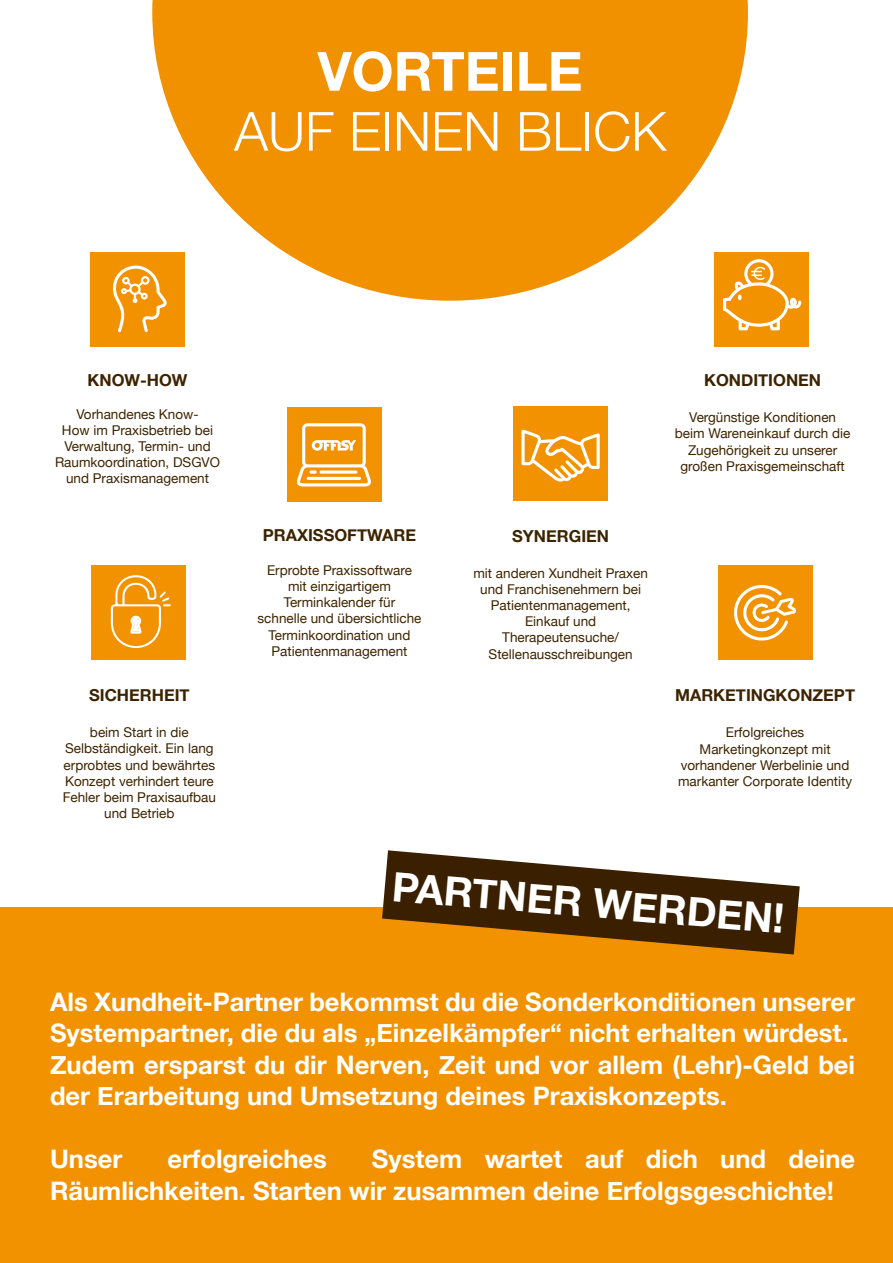
<style>
.page{position:relative;width:893px;height:1263px;background:#fff}
.page>*{position:absolute;margin:0;border:0;box-sizing:border-box;transform-origin:0 0}
.t1{font:300 54px "Helvetica Neue";color:#fff}
.t2{font:700 54px "Helvetica Neue";color:#fff}
.t3{font:700 40.5px "Helvetica Neue";color:#fff}
.t4{font:700 25.5px/31.5px "Helvetica Neue";color:#fff}
.t5{font:700 16.5px "Helvetica Neue";color:#3d2400}
.t6{font:13.5px/16.2px "Helvetica Neue";color:#3d2400;text-align:center}
</style>
<div class="page">
<div style="left:0;top:907px;width:893px;height:356px;background:#f39200"></div>
<svg style="left:152px;top:0;width:596px;height:301px;fill:#f29100"></svg>
<div style="left:514px;top:406px;width:94px;height:94px;background:#f39200"></div>
<svg style="left:521px;top:430px;width:79px;height:52px"></svg>
<div style="left:718px;top:566px;width:94px;height:94px;background:#f39200"></div>
<svg style="left:734px;top:585px;width:62px;height:55px"></svg>
<div style="left:287px;top:407px;width:94px;height:94px;background:#f39200"></div>
<svg style="left:296px;top:423px;width:75px;height:63px"></svg>
<div style="left:91px;top:253px;width:94px;height:94px;background:#f39200"></div>
<svg style="left:112px;top:266px;width:55px;height:66px"></svg>
<div style="left:714px;top:253px;width:94px;height:94px;background:#f39200"></div>
<svg style="left:723px;top:259px;width:78px;height:71px"></svg>
<div style="left:92px;top:566px;width:94px;height:94px;background:#f39200"></div>
<svg style="left:111px;top:575px;width:60px;height:73px"></svg>
<svg style="left:382px;top:850px;width:418px;height:104px"></svg>
<h1 class="t2" style="left:318px;top:29px;width:266px">VORTEILE</h1>
<h1 class="t1" style="left:234px;top:88px;width:434px">AUF EINEN BLICK</h1>
<p class="t5" style="left:88px;top:367px;width:101px">KNOW-HOW</p>
<p class="t6" style="left:55px;top:406px;width:167px">Vorhandenes Know-<br>How im Praxisbetrieb bei<br>Verwaltung, Termin- und<br>Raumkoordination, DSGVO und Praxismanagement</p>
<p class="t5" style="left:89px;top:682px;width:102px">SICHERHEIT</p>
<p class="t6" style="left:63px;top:725px;width:155px">beim Start in die<br>Selbständigkeit. Ein lang erprobtes und bewährtes<br>Konzept verhindert teure<br>Fehler beim Praxisaufbau und Betrieb</p>
<p class="t5" style="left:263px;top:522px;width:155px">PRAXISSOFTWARE</p>
<p class="t6" style="left:257px;top:563px;width:166px">Erprobte Praxissoftware mit einzigartigem<br>Terminkalender für schnelle und übersichtliche<br>Terminkoordination und<br>Patientenmanagement</p>
<p class="t5" style="left:512px;top:523px;width:98px">SYNERGIEN</p>
<p class="t6" style="left:473px;top:565px;width:176px">mit anderen Xundheit Praxen und Franchisenehmern bei<br>Patientenmanagement,<br>Einkauf und<br>Therapeutensuche/<br>Stellenausschreibungen</p>
<p class="t5" style="left:704px;top:367px;width:119px">KONDITIONEN</p>
<p class="t6" style="left:675px;top:410px;width:177px">Vergünstige Konditionen beim Wareneinkauf durch die<br>Zugehörigkeit zu unserer großen Praxisgemeinschaft</p>
<p class="t5" style="left:675px;top:683px;width:181px">MARKETINGKONZEPT</p>
<p class="t6" style="left:678px;top:725px;width:176px">Erfolgreiches<br>Marketingkonzept mit vorhandener Werbelinie und markanter Corporate Identity</p>
<h2 class="t3" style="left:395px;top:854px;width:395px;rotate:5deg">PARTNER WERDEN!</h2>
<p class="t4" style="left:50px;top:986px;width:807px">Als Xundheit-Partner bekommst du die Sonderkonditionen unserer Systempartner, die du als „Einzelkämpfer“ nicht erhalten würdest.<br>Zudem ersparst du dir Nerven, Zeit und vor allem (Lehr)-Geld bei der Erarbeitung und Umsetzung deines Praxiskonzepts.</p>
<h3 class="t4" style="left:50px;top:1144px;width:74px">Unser</h3>
<h3 class="t4" style="left:167px;top:1144px;width:161px">erfolgreiches</h3>
<h3 class="t4" style="left:50px;top:1144px;width:807px;text-indent:322px">System wartet auf dich und deine<br>Räumlichkeiten. Starten wir zusammen deine Erfolgsgeschichte!</h3>
</div>
